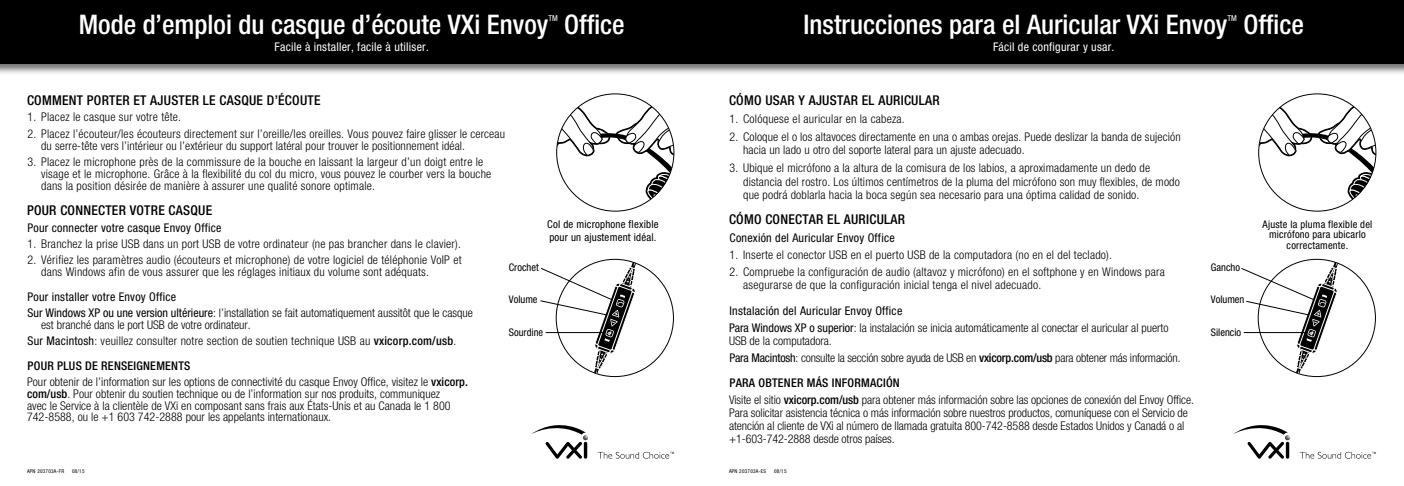
<style>
.page{position:relative;width:1404px;height:486px;background:#fff}
.page>*{position:absolute;margin:0;border:0;box-sizing:border-box;transform-origin:0 0}
.t1{font:500 condensed 27px "Helvetica Neue";color:#fff}
.t2{font:500 condensed 13.5px "Helvetica Neue";letter-spacing:.02em;color:#000}
.t3{font:300 condensed 12px/12px "Helvetica Neue";letter-spacing:.015em;color:#000}
.t4{font:300 condensed 12px/12.8px "Helvetica Neue";letter-spacing:-.005em;color:#000}
.t5{font:condensed 12px/16.2px "Helvetica Neue";letter-spacing:.02em;color:#000}
.t6{font:300 condensed 12px/17.1px "Helvetica Neue";letter-spacing:-.015em;color:#000}
.t7{font:condensed 12px "Helvetica Neue";letter-spacing:.02em;color:#fff}
.t8{font:condensed 10.8px/12.9px "Helvetica Neue";letter-spacing:.02em;color:#000}
.t9{font:condensed 10.5px/10.5px "Helvetica Neue";letter-spacing:.02em;color:#000;text-align:center}
.t10{font:condensed 10.5px "Helvetica Neue";color:#000}
.t11{font:condensed 8.1px "Helvetica Neue";color:#fff}
.t12{font:condensed 5.25px "Helvetica Neue";letter-spacing:.05em;color:#000}
.s1{font-weight:300}
.s2{font-weight:400}
.s3{font-weight:500}
</style>
<div class="page">
<div style="left:0;top:0;width:1404px;height:75px;background:#000;opacity:.55"></div>
<div style="left:0;top:0;width:1404px;height:63px;background:#000"></div>
<svg style="left:531px;top:425px;width:57px;height:34px"></svg>
<svg style="left:598px;top:452px;width:76px;height:7px"></svg>
<svg style="left:1233px;top:425px;width:57px;height:34px"></svg>
<svg style="left:1300px;top:452px;width:76px;height:7px"></svg>
<svg style="left:1258px;top:93px;width:119px;height:119px"></svg>
<svg style="left:556px;top:93px;width:119px;height:119px"></svg>
<svg style="left:1241px;top:259px;width:104px;height:118px"></svg>
<hr style="left:1244px;top:332px;width:63px;height:1px;background:#000">
<svg style="left:540px;top:259px;width:103px;height:118px"></svg>
<hr style="left:546px;top:332px;width:59px;height:1px;background:#000">
<h1 class="t1" style="left:79px;top:9px;width:471px">Mode d’emploi du casque d’écoute VXi Envoy</h1>
<p class="t11" style="left:548px;top:13px;width:11px">TM</p>
<h1 class="t1" style="left:564px;top:9px;width:62px">Office</h1>
<p class="t7" style="left:275px;top:40px;width:156px">Facile à installer, facile à utiliser.</p>
<p class="t2" style="left:27px;top:92px;width:295px">COMMENT PORTER ET AJUSTER LE CASQUE D’ÉCOUTE</p>
<p class="t3" style="left:28px;top:111px;width:155px">1. Placez le casque sur votre tête.</p>
<p class="t3" style="left:41px;top:127px;width:465px;text-indent:-14px">2. Placez l’écouteur/les écouteurs directement sur l’oreille/les oreilles. Vous pouvez faire glisser le cerceau du serre-tête vers l’intérieur ou l’extérieur du support latéral pour trouver le positionnement idéal.</p>
<p class="t3" style="left:41px;top:156px;width:452px;text-indent:-14px">3. Placez le microphone près de la commissure de la bouche en laissant la largeur d’un doigt entre le visage et le microphone. Grâce à la flexibilité du col du micro, vous pouvez le courber vers la bouche dans la position désirée de manière à assurer une qualité sonore optimale.</p>
<p class="t2" style="left:27px;top:203px;width:187px">POUR CONNECTER VOTRE CASQUE</p>
<p class="t5" style="left:28px;top:219px;width:195px">Pour connecter votre casque Envoy Office</p>
<p class="t3" style="left:28px;top:238px;width:435px">1. Branchez la prise USB dans un port USB de votre ordinateur (ne pas brancher dans le clavier).</p>
<p class="t3" style="left:41px;top:254px;width:422px;text-indent:-14px">2. Vérifiez les paramètres audio (écouteurs et microphone) de votre logiciel de téléphonie VoIP et dans Windows afin de vous assurer que les réglages initiaux du volume sont adéquats.</p>
<p class="t5" style="left:28px;top:288px;width:447px">Pour installer votre Envoy Office<br>Sur Windows XP ou une version ultérieure<span class="s1">: l’installation se fait automatiquement aussitôt que le casque</span></p>
<p class="t3" style="left:28px;top:316px;width:430px;line-height:16.2px;text-indent:14px">est branché dans le port USB de votre ordinateur.<br><span class="s2">Sur Macintosh</span>: veuillez consulter notre section de soutien technique USB au <span class="s3">vxicorp.com/usb</span>.</p>
<p class="t3" style="left:27px;top:357px;width:442px;line-height:16.2px"><span class="s3">POUR PLUS DE RENSEIGNEMENTS<br></span>Pour obtenir de l’information sur les options de connectivité du casque Envoy Office, visitez le <span class="s3">vxicorp.</span></p>
<p class="t3" style="left:27px;top:387px;width:425px"><span class="s3">com/usb</span>. Pour obtenir du soutien technique ou de l’information sur nos produits, communiquez avec le Service à la clientèle de VXi en composant sans frais aux États-Unis et au Canada le 1 800<br>742-8588, ou le +1 603 742-2888 pour les appelants internationaux.</p>
<p class="t8" style="left:547px;top:218px;width:113px">Col de microphone flexible pour un ajustement idéal.</p>
<p class="t10" style="left:509px;top:261px;width:31px">Crochet</p>
<p class="t9" style="left:509px;top:294px;width:30px">Volume</p>
<p class="t10" style="left:509px;top:326px;width:36px">Sourdine</p>
<h1 class="t1" style="left:804px;top:9px;width:425px">Instrucciones para el Auricular VXi Envoy</h1>
<p class="t11" style="left:1227px;top:13px;width:11px">TM</p>
<h1 class="t1" style="left:1243px;top:9px;width:62px">Office</h1>
<p class="t7" style="left:993px;top:40px;width:123px">Fácil de configurar y usar.</p>
<p class="t2" style="left:729px;top:92px;width:212px">CÓMO USAR Y AJUSTAR EL AURICULAR</p>
<p class="t3" style="left:730px;top:113px;width:177px">1. Colóquese el auricular en la cabeza.</p>
<p class="t3" style="left:743px;top:130px;width:439px;line-height:13.5px;text-indent:-14px">2. Coloque el o los altavoces directamente en una o ambas orejas. Puede deslizar la banda de sujeción hacia un lado u otro del soporte lateral para un ajuste adecuado.</p>
<p class="t3" style="left:743px;top:161px;width:438px;line-height:13.5px;text-indent:-14px">3. Ubique el micrófono a la altura de la comisura de los labios, a aproximadamente un dedo de distancia del rostro. Los últimos centímetros de la pluma del micrófono son muy flexibles, de modo que podrá doblarla hacia la boca según sea necesario para una óptima calidad de sonido.</p>
<p class="t2" style="left:729px;top:212px;width:177px">CÓMO CONECTAR EL AURICULAR</p>
<p class="t5" style="left:730px;top:230px;width:167px">Conexión del Auricular Envoy Office</p>
<p class="t3" style="left:730px;top:249px;width:384px">1. Inserte el conector USB en el puerto USB de la computadora (no en el del teclado).</p>
<p class="t3" style="left:743px;top:266px;width:423px;line-height:12.8px;text-indent:-14px">2. Compruebe la configuración de audio (altavoz y micrófono) en el softphone y en Windows para asegurarse de que la configuración inicial tenga el nivel adecuado.</p>
<p class="t3" style="left:729px;top:302px;width:441px;line-height:17.1px"><span class="s2">Instalación del Auricular Envoy Office<br>Para Windows XP o superior</span>: la instalación se inicia automáticamente al conectar el auricular al puerto</p>
<p class="t6" style="left:729px;top:332px;width:453px">USB de la computadora.<br><span class="s2">Para Macintosh</span>: consulte la sección sobre ayuda de USB en <span class="s3">vxicorp.com/usb</span> para obtener más información.</p>
<p class="t4" style="left:729px;top:375px;width:466px;line-height:17.1px"><span class="s3">PARA OBTENER MÁS INFORMACIÓN<br></span>Visite el sitio <span class="s3">vxicorp.com/usb</span> para obtener más información sobre las opciones de conexión del Envoy Office.</p>
<p class="t4" style="left:729px;top:407px;width:460px">Para solicitar asistencia técnica o más información sobre nuestros productos, comuníquese con el Servicio de atención al cliente de VXi al número de llamada gratuita 800-742-8588 desde Estados Unidos y Canadá o al +1-603-742-2888 desde otros países.</p>
<p class="t9" style="left:1211px;top:262px;width:31px">Gancho</p>
<p class="t10" style="left:1211px;top:293px;width:35px">Volumen</p>
<p class="t10" style="left:1211px;top:326px;width:32px">Silencio</p>
<p class="t9" style="left:1263px;top:219px;width:111px">Ajuste la pluma flexible del micrófono para ubicarlo correctamente.</p>
<p class="t12" style="left:27px;top:468px;width:39px">APN 203703A-FR</p>
<p class="t12" style="left:72px;top:468px;width:14px">08/15</p>
<p class="t12" style="left:729px;top:468px;width:39px">APN 203703A-ES</p>
<p class="t12" style="left:774px;top:468px;width:14px">08/15</p>
</div>
